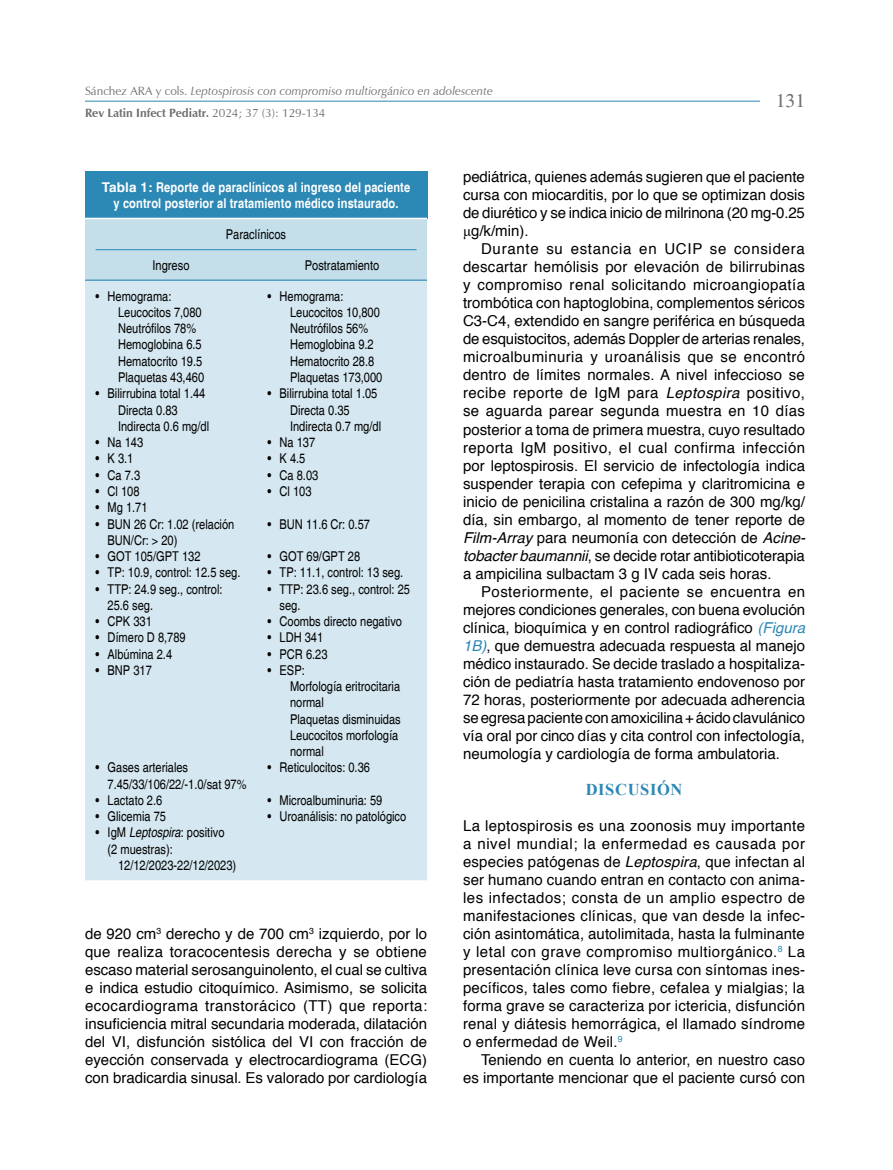
<style>
.page{position:relative;width:893px;height:1170px;background:#fff}
.page>*{position:absolute;margin:0;border:0;box-sizing:border-box;transform-origin:0 0}
.t1{font:19.5px "Times";color:#6d6e71}
.t2{font:700 16.5px "Times New Roman";letter-spacing:.04em;color:#2c88b5}
.t3{font:15px/18px "Helvetica";color:#000;text-align:justify}
.t4{font:condensed 13.5px/16.2px "Helvetica";color:#000}
.t5{font:700 condensed 13.5px/16.2px "Helvetica";letter-spacing:.01em;color:#fff;text-align:center}
.t6{font:italic 12px/22px "Zapf Humanist 601 BT";letter-spacing:.005em;color:#6d6e71}
.s1{font-style:normal}
.s2{font-weight:700;font-style:normal}
.s3{font-stretch:normal}
.s4{font-style:italic}
.s5{font-family:"Times New Roman"}
.s6{font-style:italic;color:#2c88b5}
</style>
<div class="page">
<hr style="left:85px;top:101px;width:675px;height:1px;background:#2c88b5">
<div style="left:85px;top:171px;width:342px;height:47px;background:#2c88b5"></div>
<div style="left:85px;top:219px;width:342px;height:60px;background:#c4deea"></div>
<div style="left:85px;top:281px;width:342px;height:599px;background:#d5e7f0"></div>
<hr style="left:85px;top:279px;width:172px;height:2px;background:#2c88b5">
<hr style="left:257px;top:279px;width:170px;height:2px;background:#2c88b5">
<hr style="left:96px;top:249px;width:321px;height:1px;background:#2c88b5">
<p class="t6" style="left:85px;top:80px;width:409px"><span class="s1">Sánchez ARA y cols.</span> Leptospirosis con compromiso multiorgánico en adolescente<br><span class="s2">Rev Latin Infect Pediatr.</span> <span class="s1">2024; 37 (3): 129-134</span></p>
<h1 class="t1" style="left:776px;top:89px;width:31px">131</h1>
<p class="t5" style="left:102px;top:179px;width:310px"><span class="s3">Tabla 1:</span> Reporte de paraclínicos al ingreso del paciente y control posterior al tratamiento médico instaurado.</p>
<p class="t4" style="left:226px;top:226px;width:62px">Paraclínicos</p>
<p class="t4" style="left:153px;top:257px;width:38px">Ingreso</p>
<p class="t4" style="left:305px;top:257px;width:76px">Postratamiento</p>
<p class="t4" style="left:96px;top:288px;width:77px">• Hemograma:</p>
<p class="t4" style="left:268px;top:288px;width:77px">• Hemograma:</p>
<p class="t4" style="left:118px;top:304px;width:85px">Leucocitos 7,080</p>
<p class="t4" style="left:290px;top:304px;width:91px">Leucocitos 10,800</p>
<p class="t4" style="left:118px;top:320px;width:80px">Neutrófilos 78%</p>
<p class="t4" style="left:290px;top:320px;width:80px">Neutrófilos 56%</p>
<p class="t4" style="left:118px;top:336px;width:85px">Hemoglobina 6.5</p>
<p class="t4" style="left:290px;top:336px;width:85px">Hemoglobina 9.2</p>
<p class="t4" style="left:118px;top:353px;width:86px">Hematocrito 19.5</p>
<p class="t4" style="left:290px;top:353px;width:86px">Hematocrito 28.8</p>
<p class="t4" style="left:118px;top:369px;width:88px">Plaquetas 43,460</p>
<p class="t4" style="left:290px;top:369px;width:94px">Plaquetas 173,000</p>
<p class="t4" style="left:96px;top:385px;width:111px">• Bilirrubina total 1.44</p>
<p class="t4" style="left:268px;top:385px;width:111px">• Bilirrubina total 1.05</p>
<p class="t4" style="left:118px;top:402px;width:61px">Directa 0.83</p>
<p class="t4" style="left:290px;top:402px;width:61px">Directa 0.35</p>
<p class="t4" style="left:118px;top:418px;width:93px">Indirecta 0.6 mg/dl</p>
<p class="t4" style="left:290px;top:418px;width:93px">Indirecta 0.7 mg/dl</p>
<p class="t4" style="left:96px;top:434px;width:49px">• Na 143</p>
<p class="t4" style="left:268px;top:434px;width:49px">• Na 137</p>
<p class="t4" style="left:96px;top:450px;width:39px">• K 3.1</p>
<p class="t4" style="left:268px;top:450px;width:39px">• K 4.5</p>
<p class="t4" style="left:96px;top:467px;width:46px">• Ca 7.3</p>
<p class="t4" style="left:268px;top:467px;width:52px">• Ca 8.03</p>
<p class="t4" style="left:96px;top:483px;width:45px">• Cl 108</p>
<p class="t4" style="left:268px;top:483px;width:45px">• Cl 103</p>
<p class="t4" style="left:96px;top:499px;width:54px">• Mg 1.71</p>
<p class="t4" style="left:108px;top:516px;width:128px;text-indent:-12px">• BUN 26 Cr: 1.02 (relación<br>BUN/Cr: &gt; 20)</p>
<p class="t4" style="left:268px;top:516px;width:104px">• BUN 11.6 Cr: 0.57</p>
<p class="t4" style="left:96px;top:548px;width:106px">• GOT 105/GPT 132</p>
<p class="t4" style="left:268px;top:548px;width:94px">• GOT 69/GPT 28</p>
<p class="t4" style="left:96px;top:564px;width:146px">• TP: 10.9, control: 12.5 seg.</p>
<p class="t4" style="left:268px;top:564px;width:137px">• TP: 11.1, control: 13 seg.</p>
<p class="t4" style="left:108px;top:581px;width:117px;text-indent:-12px">• TTP: 24.9 seg., control:<br>25.6 seg.</p>
<p class="t4" style="left:280px;top:581px;width:132px;text-indent:-12px">• TTP: 23.6 seg., control: 25 seg.</p>
<p class="t4" style="left:96px;top:613px;width:58px">• CPK 331</p>
<p class="t4" style="left:268px;top:613px;width:136px">• Coombs directo negativo</p>
<p class="t4" style="left:96px;top:629px;width:92px">• Dímero D 8,789</p>
<p class="t4" style="left:268px;top:629px;width:57px">• LDH 341</p>
<p class="t4" style="left:96px;top:646px;width:78px">• Albúmina 2.4</p>
<p class="t4" style="left:268px;top:646px;width:61px">• PCR 6.23</p>
<p class="t4" style="left:96px;top:662px;width:58px">• BNP 317</p>
<p class="t4" style="left:290px;top:662px;width:112px;text-indent:-23px">• ESP:<br>Morfología eritrocitaria normal<br>Plaquetas disminuidas<br>Leucocitos morfología normal</p>
<p class="t4" style="left:108px;top:759px;width:140px;text-indent:-12px">• Gases arteriales<br>7.45/33/106/22/-1.0/sat 97%</p>
<p class="t4" style="left:268px;top:759px;width:104px">• Reticulocitos: 0.36</p>
<p class="t4" style="left:96px;top:792px;width:68px">• Lactato 2.6</p>
<p class="t4" style="left:268px;top:792px;width:116px">• Microalbuminuria: 59</p>
<p class="t4" style="left:96px;top:808px;width:72px">• Glicemia 75</p>
<p class="t4" style="left:268px;top:808px;width:140px">• Uroanálisis: no patológico</p>
<p class="t4" style="left:108px;top:824px;width:118px;text-indent:-12px">• IgM <span class="s4">Leptospira</span>: positivo (2 muestras):</p>
<p class="t4" style="left:118px;top:857px;width:120px">12/12/2023-22/12/2023)</p>
<p class="t3" style="left:85px;top:924px;width:344px">de 920 cm<sup>3</sup> derecho y de 700 cm<sup>3</sup> izquierdo, por lo que realiza toracocentesis derecha y se obtiene escaso material serosanguinolento, el cual se cultiva e indica estudio citoquímico. Asimismo, se solicita ecocardiograma transtorácico (TT) que reporta: insuficiencia mitral secundaria moderada, dilatación del VI, disfunción sistólica del VI con fracción de eyección conservada y electrocardiograma (ECG) con bradicardia sinusal. Es valorado por cardiología</p>
<p class="t3" style="left:463px;top:168px;width:344px">pediátrica, quienes además sugieren que el paciente cursa con miocarditis, por lo que se optimizan dosis de diurético y se indica inicio de milrinona (20 mg-0.25 <span class="s5">μ</span>g/k/min).</p>
<p class="t3" style="left:463px;top:240px;width:344px;text-indent:18px">Durante su estancia en UCIP se considera descartar hemólisis por elevación de bilirrubinas y compromiso renal solicitando microangiopatía trombótica con haptoglobina, complementos séricos C3-C4, extendido en sangre periférica en búsqueda de esquistocitos, además Doppler de arterias renales, microalbuminuria y uroanálisis que se encontró dentro de límites normales. A nivel infeccioso se recibe reporte de IgM para <span class="s4">Leptospira</span> positivo, se aguarda parear segunda muestra en 10 días posterior a toma de primera muestra, cuyo resultado reporta IgM positivo, el cual confirma infección por leptospirosis. El servicio de infectología indica suspender terapia con cefepima y claritromicina e inicio de penicilina cristalina a razón de 300 mg/kg/ día, sin embargo, al momento de tener reporte de <span class="s4">Film-Array</span> para neumonía con detección de <span class="s4">Acine&shy;tobacter baumannii</span>, se decide rotar antibioticoterapia a ampicilina sulbactam 3 g IV cada seis horas.</p>
<p class="t3" style="left:463px;top:582px;width:344px;text-indent:18px">Posteriormente, el paciente se encuentra en mejores condiciones generales, con buena evolución clínica, bioquímica y en control radiográfico <span class="s6">(Figura 1B)</span>, que demuestra adecuada respuesta al manejo médico instaurado. Se decide traslado a hospitaliza&shy;ción de pediatría hasta tratamiento endovenoso por 72 horas, posteriormente por adecuada adherencia se egresa paciente con amoxicilina + ácido clavulánico vía oral por cinco días y cita control con infectología, neumología y cardiología de forma ambulatoria.</p>
<p class="t2" style="left:586px;top:777px;width:98px">DISCUSIÓN</p>
<p class="t3" style="left:463px;top:816px;width:344px">La leptospirosis es una zoonosis muy importante a nivel mundial; la enfermedad es causada por especies patógenas de <span class="s4">Leptospira</span>, que infectan al ser humano cuando entran en contacto con anima&shy;les infectados; consta de un amplio espectro de manifestaciones clínicas, que van desde la infec&shy;ción asintomática, autolimitada, hasta la fulminante y letal con grave compromiso multiorgánico.<sup>8</sup> La presentación clínica leve cursa con síntomas ines&shy;pecíficos, tales como fiebre, cefalea y mialgias; la forma grave se caracteriza por ictericia, disfunción renal y diátesis hemorrágica, el llamado síndrome o enfermedad de Weil.<sup>9</sup></p>
<p class="t3" style="left:463px;top:1050px;width:344px;text-align:right">Teniendo en cuenta lo anterior, en nuestro caso es importante mencionar que el paciente cursó con</p>
</div>
